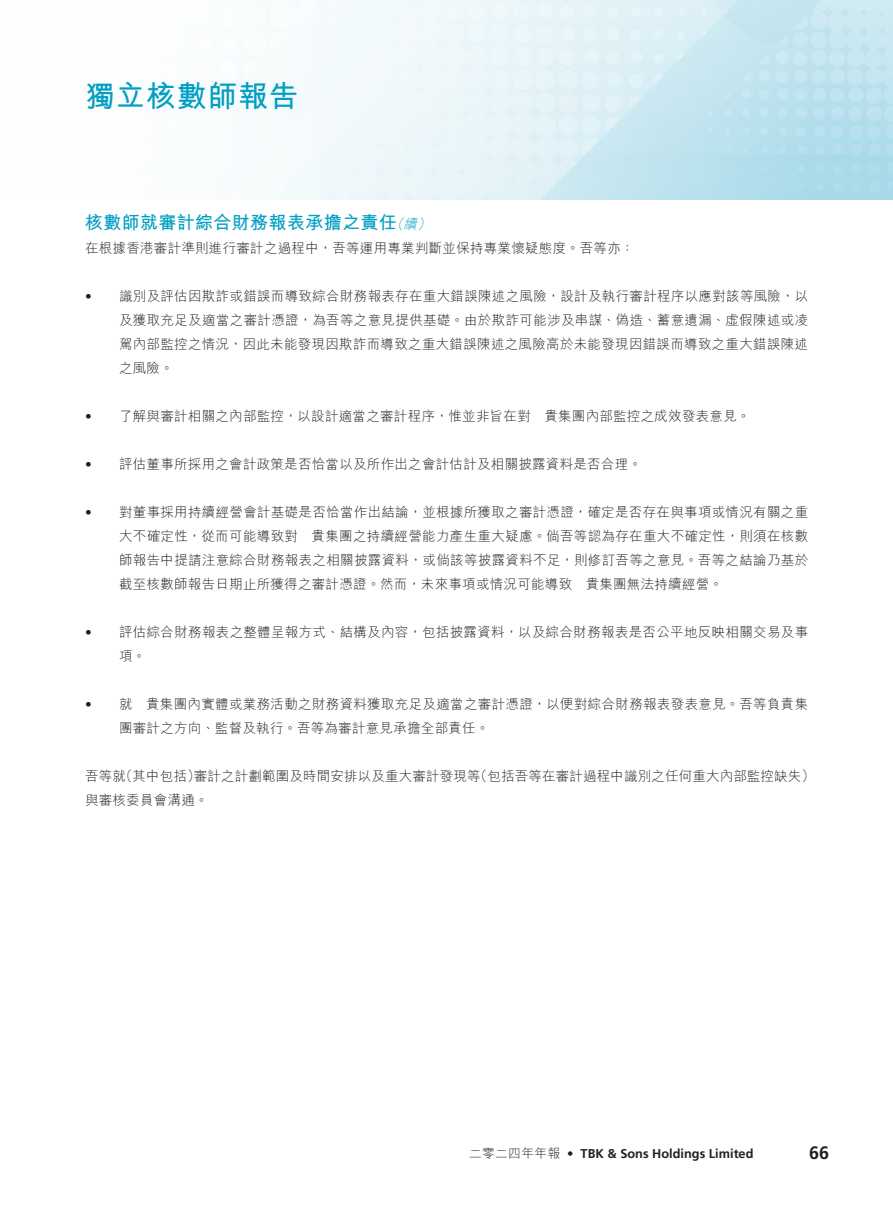
<style>
.page{position:relative;width:893px;height:1212px;background:#fff}
.page>*{position:absolute;margin:0;border:0;box-sizing:border-box;transform-origin:0 0}
.t1{font:700 30px "M Hei HK";letter-spacing:.02em;color:#009fc3}
._01_H1{font:700 18px "M Hei HK";letter-spacing:.02em;color:#009fc3}
.t2{font:700 18px "Frutiger LT Std";color:#231f20}
._00_txt{font:300 13.5px/24px "M Hei HK";letter-spacing:.025em;color:#231f20;text-align:justify}
._00_txt-2{font:300 13.5px "Frutiger LT Std";color:#231f20}
._01_H1-2{font:italic 300 13.5px "M Hei HK";color:#009fc3}
.t3{font:700 12.75px "Frutiger LT Std";color:#231f20}
.t4{font:300 12.75px "M Hei HK";letter-spacing:.02em;color:#231f20}
.t5{font:300 12.75px "Frutiger LT Std";color:#231f20}
</style>
<div class="page">
<img style="left:275px;top:0;width:618px;height:200px">
<h1 class="t1" style="left:85px;top:74px;width:215px">獨立核數師報告</h1>
<p class="_01_H1" style="left:85px;top:209px;width:313px">核數師就審計綜合財務報表承擔之責任</p>
<p class="_00_txt" style="left:85px;top:236px;width:551px">在根據香港審計準則進行審計之過程中，吾等運用專業判斷並保持專業懷疑態度。吾等亦：</p>
<p class="_00_txt" style="left:119px;top:284px;width:691px">識別及評估因欺詐或錯誤而導致綜合財務報表存在重大錯誤陳述之風險，設計及執行審計程序以應對該等風險，以</p>
<p class="_01_H1-2" style="left:404px;top:217px;width:18px">續</p>
<p class="_01_H1-2" style="left:390px;top:217px;width:18px">（</p>
<p class="_01_H1-2" style="left:417px;top:217px;width:18px">(</p>
<p class="_00_txt-2" style="left:85px;top:288px;width:8px">•</p>
<p class="_00_txt-2" style="left:85px;top:408px;width:8px">•</p>
<p class="_00_txt" style="left:119px;top:308px;width:691px">及獲取充足及適當之審計憑證，為吾等之意見提供基礎。由於欺詐可能涉及串謀、偽造、蓄意遺漏、虛假陳述或凌駕內部監控之情況，因此未能發現因欺詐而導致之重大錯誤陳述之風險高於未能發現因錯誤而導致之重大錯誤陳述之風險。</p>
<p class="_00_txt" style="left:544px;top:404px;width:208px">貴集團內部監控之成效發表意見。</p>
<p class="_00_txt" style="left:119px;top:404px;width:413px">了解與審計相關之內部監控，以設計適當之審計程序，惟並非旨在對</p>
<p class="_00_txt-2" style="left:85px;top:456px;width:8px">•</p>
<p class="_00_txt" style="left:119px;top:452px;width:524px">評估董事所採用之會計政策是否恰當以及所作出之會計估計及相關披露資料是否合理。</p>
<p class="_00_txt-2" style="left:85px;top:504px;width:8px">•</p>
<p class="_00_txt" style="left:119px;top:500px;width:691px">對董事採用持續經營會計基礎是否恰當作出結論，並根據所獲取之審計憑證，確定是否存在與事項或情況有關之重</p>
<p class="_00_txt-2" style="left:85px;top:624px;width:8px">•</p>
<p class="_00_txt" style="left:312px;top:524px;width:498px">貴集團之持續經營能力產生重大疑慮。倘吾等認為存在重大不確定性，則須在核數</p>
<p class="_00_txt" style="left:119px;top:524px;width:180px">大不確定性，從而可能導致對</p>
<p class="_00_txt" style="left:119px;top:548px;width:691px">師報告中提請注意綜合財務報表之相關披露資料，或倘該等披露資料不足，則修訂吾等之意見。吾等之結論乃基於</p>
<p class="_00_txt" style="left:586px;top:572px;width:139px">貴集團無法持續經營。</p>
<p class="_00_txt" style="left:119px;top:572px;width:455px">截至核數師報告日期止所獲得之審計憑證。然而，未來事項或情況可能導致</p>
<p class="_00_txt" style="left:119px;top:620px;width:691px">評估綜合財務報表之整體呈報方式、結構及內容，包括披露資料，以及綜合財務報表是否公平地反映相關交易及事</p>
<p class="_00_txt" style="left:119px;top:644px;width:28px">項。</p>
<p class="_00_txt-2" style="left:85px;top:696px;width:8px">•</p>
<p class="_00_txt" style="left:119px;top:692px;width:15px">就</p>
<p class="_00_txt" style="left:146px;top:692px;width:664px">貴集團內實體或業務活動之財務資料獲取充足及適當之審計憑證，以便對綜合財務報表發表意見。吾等負責集</p>
<p class="_00_txt" style="left:119px;top:716px;width:372px">團審計之方向、監督及執行。吾等為審計意見承擔全部責任。</p>
<p class="_00_txt" style="left:474px;top:764px;width:343px">（包括吾等在審計過程中識別之任何重大內部監控缺失(</p>
<p class="_00_txt" style="left:119px;top:764px;width:83px">（其中包括）</p>
<p class="_00_txt" style="left:194px;top:764px;width:288px">審計之計劃範圍及時間安排以及重大審計發現等</p>
<p class="_00_txt" style="left:85px;top:764px;width:125px">吾等就<br>與審核委員會溝通。</p>
<p class="t4" style="left:469px;top:1147px;width:92px">二零二四年年報</p>
<p class="t5" style="left:567px;top:1146px;width:8px">•</p>
<p class="t3" style="left:581px;top:1146px;width:174px">TBK &amp; Sons Holdings Limited</p>
<h2 class="t2" style="left:809px;top:1142px;width:22px">66</h2>
</div>
